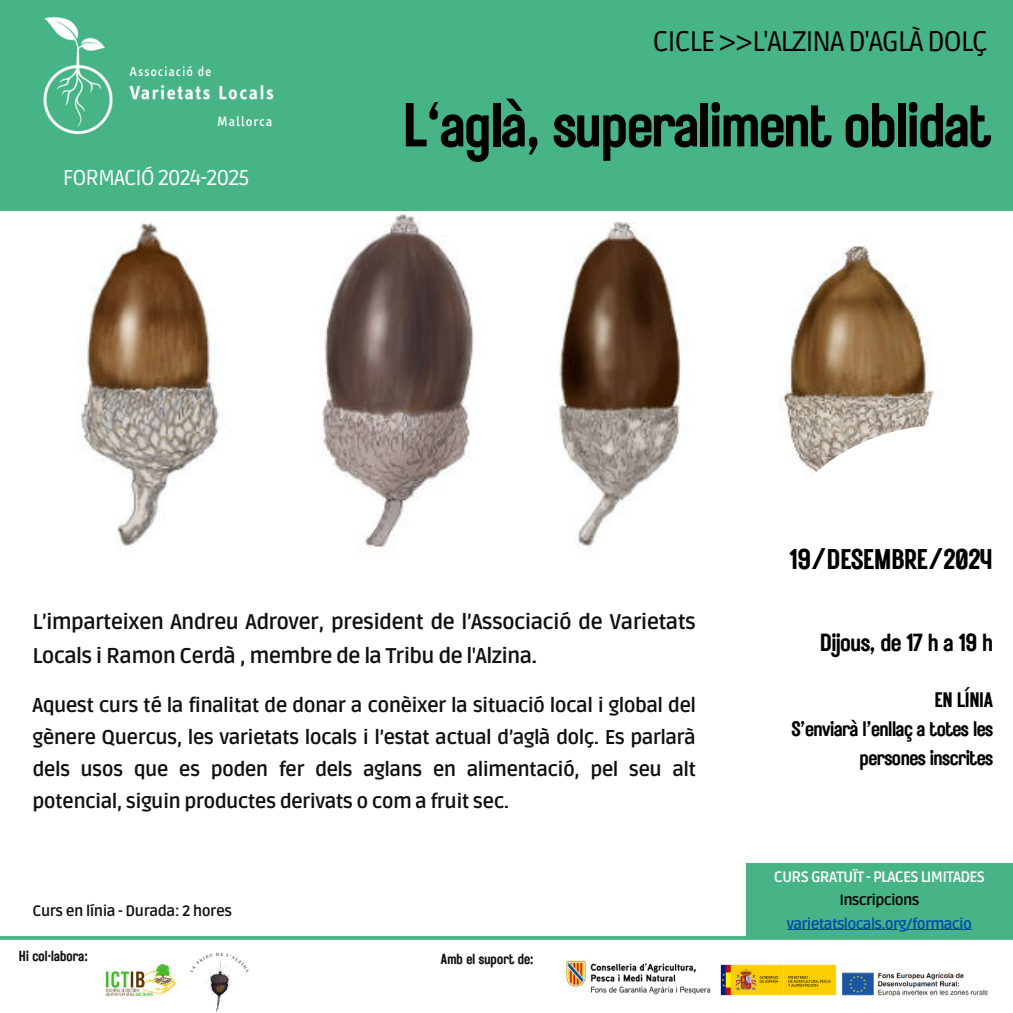
<style>
.page{position:relative;width:1013px;height:1013px;background:#fff}
.page>*{position:absolute;margin:0;border:0;box-sizing:border-box;transform-origin:0 0}
.t1{font:61.88px "Rustic Printed";letter-spacing:-.05em;color:#000}
.t2{font:28.5px "Rustic Printed";letter-spacing:-.05em;color:#000}
.t3{font:28.25px "Ruda";letter-spacing:-.05em;color:#000}
.t4{font:24.75px "Rustic Printed";letter-spacing:-.05em;color:#000}
.t5{font:21.5px "Ruda";letter-spacing:-.05em;color:#fff}
.t6{font:700 21.25px/33.8px "Ruda";letter-spacing:-.035em;color:#101010}
.t7{font:21px/29px "Rustic Printed";letter-spacing:-.05em;color:#000;text-align:right}
.t8{font:700 20px/31.9px "Ruda";letter-spacing:-.035em;color:#101010;text-align:justify}
.t9{font:700 15px "Ruda";letter-spacing:-.05em;color:#004aad}
.t10{font:700 15px "Ruda";letter-spacing:-.05em;color:#fff}
.t11{font:700 15px "Ruda";letter-spacing:-.035em;color:#101010}
.t12{font:700 15px "Ruda";letter-spacing:-.05em;color:#000}
.t13{font:14.62px "Rustic Printed";letter-spacing:-.035em;color:#101010}
</style>
<div class="page">
<img style="left:81px;top:212px;width:853px;height:337px">
<div style="left:0;top:0;width:1012px;height:211px;background:#46b487"></div>
<svg style="left:766px;top:425px;width:168px;height:124px"></svg>
<hr style="left:0;top:936px;width:1012px;height:3px;background:#46b487">
<div style="left:746px;top:863px;width:266px;height:73px;background:#46b487"></div>
<img style="left:43px;top:17px;width:231px;height:118px">
<img style="left:105px;top:964px;width:74px;height:35px">
<img style="left:720px;top:964px;width:116px;height:31px">
<img style="left:566px;top:960px;width:145px;height:35px">
<img style="left:836px;top:965px;width:153px;height:32px">
<img style="left:189px;top:952px;width:60px;height:60px">
<hr style="left:786px;top:929px;width:185px;height:1px;background:#004aad">
<h3 class="t3" style="left:652px;top:26px;width:337px">CICLE &gt;&gt;L'ALZINA D'AGLÀ DOLÇ</h3>
<p class="t5" style="left:63px;top:166px;width:188px">FORMACIÓ 2024-2025</p>
<h1 class="t1" style="left:401px;top:83px;width:592px">L'aglà, superaliment oblidat</h1>
<h2 class="t2" style="left:789px;top:540px;width:206px">19/DESEMBRE/2024</h2>
<p class="t6" style="left:33px;top:605px;width:665px">L’imparteixen Andreu Adrover, president de l’Associació de Varietats<br>Locals i Ramon Cerdà , membre de la Tribu de l'Alzina.</p>
<p class="t8" style="left:33px;top:690px;width:665px">Aquest curs té la finalitat de donar a conèixer la situació local i global del gènere Quercus, les varietats locals i l’estat actual d’aglà dolç. Es parlarà dels usos que es poden fer dels aglans en alimentació, pel seu alt potencial, siguin productes derivats o com a fruit sec.</p>
<p class="t11" style="left:33px;top:902px;width:201px">Curs en línia - Durada: 2 hores</p>
<p class="t13" style="left:19px;top:946px;width:71px">Hi col·labora:</p>
<p class="t13" style="left:440px;top:948px;width:95px">Amb el suport de:</p>
<p class="t4" style="left:819px;top:625px;width:175px">Dijous, de 17 h a 19 h</p>
<p class="t7" style="left:791px;top:684px;width:204px">EN LÍNIA<br>S’enviarà l’enllaç a totes les persones inscrites</p>
<p class="t10" style="left:773px;top:868px;width:213px">CURS GRATUÏT - PLACES LIMITADES</p>
<p class="t12" style="left:839px;top:891px;width:82px">Inscripcions</p>
<p class="t9" style="left:786px;top:915px;width:187px">varietatslocals.org/formacio</p>
</div>
